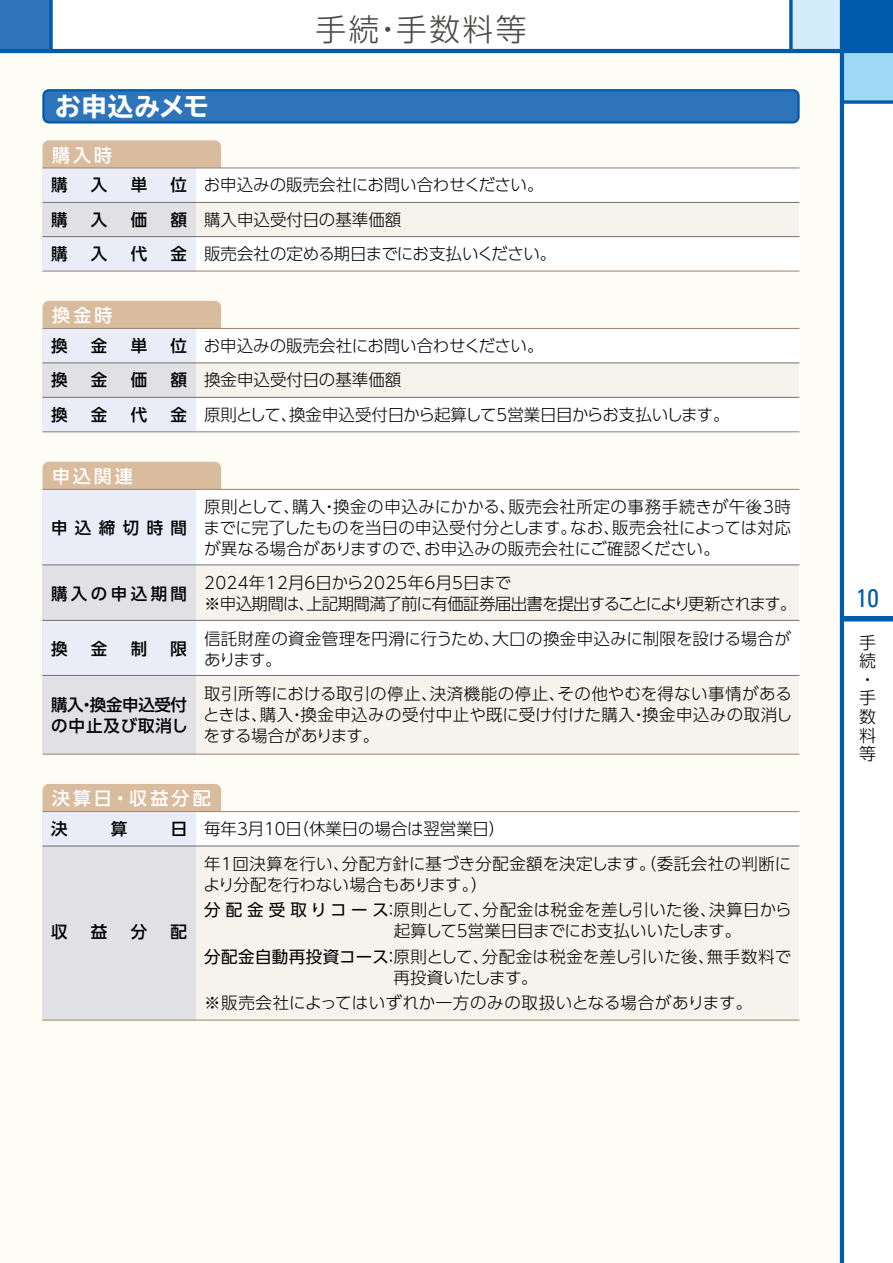
<style>
.page{position:relative;width:893px;height:1263px;background:#fff}
.page>*{position:absolute;margin:0;border:0;box-sizing:border-box;transform-origin:0 0}
.t1{font:300 30.75px "UD Shin Go Pro";letter-spacing:.08em;color:#4c4948}
.t2{font:700 expanded 25.5px "TBUD Go Std";letter-spacing:.025em;color:#fff}
.t3{font:condensed 25.5px "Univers LT Std";color:#005bac}
.t4{font:500 18px "UD Shin Go Pro";letter-spacing:.17em;color:#fff}
.t5{font:300 16.95px/18.6px "UD Shin Go Pro";color:#000}
.t6{font:300 16.5px/34.5px "UD Shin Go Pro";color:#000}
.t7{font:300 16.5px/21px "UD Shin Go Pro";letter-spacing:-.04em;color:#000}
.t8{font:500 16.5px "UD Shin Go Pro";letter-spacing:.06em;color:#000}
.t9{font:300 16.5px/21px "UD Shin Go Pro";letter-spacing:.02em;color:#000}
.t10{font:500 16.5px/21px "UD Shin Go Pro";letter-spacing:-.02em;color:#000}
.t11{font:500 16.5px "UD Shin Go Pro";letter-spacing:.205em;color:#000}
.s1{font-weight:400}
</style>
<div class="page">
<div style="left:0;top:49px;width:841px;height:1214px;background:#fdfcf5"></div>
<div style="left:791px;top:0;width:51px;height:51px;background:#d3edfb"></div>
<div style="left:842px;top:0;width:51px;height:51px;background:#005bac"></div>
<div style="left:0;top:0;width:51px;height:51px;background:#2d74bb"></div>
<div style="left:842px;top:51px;width:51px;height:51px;background:#9fd8f7"></div>
<svg style="left:49px;top:0;width:4px;height:49px"></svg>
<div style="left:842px;top:616px;width:51px;height:5px;background:#005bac"></div>
<hr style="left:840px;top:0;width:4px;height:1263px;background:#005bac">
<hr style="left:0;top:49px;width:893px;height:4px;background:#005bac">
<svg style="left:844px;top:100px;width:49px;height:4px"></svg>
<svg style="left:789px;top:0;width:4px;height:49px"></svg>
<svg style="left:43px;top:89px;width:756px;height:34px;background:#2871b9"></svg>
<div style="left:43px;top:140px;width:178px;height:34px;background:#d9bb9e;border-radius:6px"></div>
<div style="left:43px;top:168px;width:153px;height:103px;background:#eaedf7"></div>
<div style="left:196px;top:168px;width:603px;height:103px;background:#fff"></div>
<div style="left:43px;top:202px;width:756px;height:35px;background:linear-gradient(to right,#e8e7e8,#fcf8ef)"></div>
<hr style="left:43px;top:167px;width:756px;height:1px;background:#9d8771">
<hr style="left:43px;top:202px;width:756px;height:1px;background:#727171">
<hr style="left:43px;top:236px;width:756px;height:1px;background:#727171">
<hr style="left:43px;top:270px;width:756px;height:2px;background:#9d8771">
<div style="left:43px;top:301px;width:178px;height:34px;background:#d9bb9e;border-radius:6px"></div>
<div style="left:43px;top:328px;width:153px;height:104px;background:#eaedf7"></div>
<div style="left:196px;top:328px;width:603px;height:104px;background:#fff"></div>
<div style="left:43px;top:363px;width:756px;height:34px;background:linear-gradient(to right,#e8e7e8,#fcf8ef)"></div>
<hr style="left:43px;top:328px;width:756px;height:1px;background:#9d8771">
<hr style="left:43px;top:363px;width:756px;height:1px;background:#727171">
<hr style="left:43px;top:397px;width:756px;height:1px;background:#727171">
<hr style="left:43px;top:431px;width:756px;height:1px;background:#9d8771">
<div style="left:43px;top:784px;width:178px;height:34px;background:#d9bb9e;border-radius:6px"></div>
<div style="left:43px;top:811px;width:153px;height:209px;background:#eaedf7"></div>
<div style="left:196px;top:811px;width:603px;height:209px;background:#fff"></div>
<div style="left:43px;top:845px;width:756px;height:175px;background:linear-gradient(to right,#e8e7e8,#fcf8ef)"></div>
<hr style="left:43px;top:811px;width:756px;height:1px;background:#9d8771">
<hr style="left:43px;top:846px;width:756px;height:1px;background:#727171">
<hr style="left:43px;top:1019px;width:756px;height:1px;background:#9d8771">
<div style="left:43px;top:462px;width:178px;height:34px;background:#d9bb9e;border-radius:6px"></div>
<div style="left:43px;top:489px;width:153px;height:265px;background:#eaedf7"></div>
<div style="left:196px;top:489px;width:603px;height:265px;background:#fff"></div>
<div style="left:43px;top:675px;width:756px;height:79px;background:linear-gradient(to right,#e8e7e8,#fcf8ef)"></div>
<div style="left:43px;top:565px;width:756px;height:55px;background:linear-gradient(to right,#e8e7e8,#fcf8ef)"></div>
<hr style="left:43px;top:489px;width:756px;height:1px;background:#9d8771">
<hr style="left:43px;top:565px;width:756px;height:1px;background:#727171">
<hr style="left:43px;top:620px;width:756px;height:1px;background:#727171">
<hr style="left:43px;top:675px;width:756px;height:1px;background:#727171">
<hr style="left:43px;top:754px;width:756px;height:1px;background:#9d8771">
<h2 class="t2" style="left:55px;top:92px;width:155px">お申込みメモ</h2>
<p class="t4" style="left:52px;top:140px;width:61px">購入時</p>
<h1 class="t1" style="left:315px;top:4px;width:213px">手続・手数料等</h1>
<p class="t8" style="left:51px;top:172px;width:18px">購</p>
<p class="t8" style="left:91px;top:172px;width:18px">入</p>
<p class="t8" style="left:131px;top:172px;width:18px">単</p>
<p class="t8" style="left:171px;top:172px;width:18px">位</p>
<p class="t8" style="left:51px;top:206px;width:18px">購</p>
<p class="t8" style="left:91px;top:206px;width:18px">入</p>
<p class="t8" style="left:131px;top:206px;width:18px">価</p>
<p class="t8" style="left:171px;top:206px;width:18px">額</p>
<p class="t8" style="left:51px;top:241px;width:18px">購</p>
<p class="t8" style="left:91px;top:241px;width:18px">入</p>
<p class="t8" style="left:131px;top:241px;width:18px">代</p>
<p class="t8" style="left:171px;top:241px;width:18px">金</p>
<p class="t6" style="left:204px;top:167px;width:354px">お申込みの販売会社にお問い合わせください。購入申込受付日の基準価額<br>販売会社の定める期日までにお支払いください。</p>
<p class="t4" style="left:52px;top:301px;width:62px">換金時</p>
<p class="t8" style="left:51px;top:332px;width:18px">換</p>
<p class="t8" style="left:91px;top:332px;width:18px">金</p>
<p class="t8" style="left:131px;top:332px;width:18px">単</p>
<p class="t8" style="left:171px;top:332px;width:18px">位</p>
<p class="t8" style="left:51px;top:367px;width:18px">換</p>
<p class="t8" style="left:91px;top:367px;width:18px">金</p>
<p class="t8" style="left:131px;top:367px;width:18px">価</p>
<p class="t8" style="left:171px;top:367px;width:18px">額</p>
<p class="t8" style="left:51px;top:401px;width:18px">換</p>
<p class="t8" style="left:91px;top:401px;width:18px">金</p>
<p class="t8" style="left:131px;top:401px;width:18px">代</p>
<p class="t8" style="left:171px;top:401px;width:18px">金</p>
<p class="t6" style="left:204px;top:328px;width:527px">お申込みの販売会社にお問い合わせください。<br>換金申込受付日の基準価額<br>原則として、換金申込受付日から起算して5営業日目からお支払いします。</p>
<p class="t4" style="left:52px;top:461px;width:82px">申込関連</p>
<p class="t8" style="left:51px;top:514px;width:138px">申込締切時間</p>
<p class="t11" style="left:51px;top:580px;width:138px">購入の申込期間</p>
<p class="t8" style="left:51px;top:636px;width:18px">換</p>
<p class="t8" style="left:91px;top:636px;width:18px">金</p>
<p class="t8" style="left:131px;top:636px;width:18px">制</p>
<p class="t8" style="left:171px;top:636px;width:18px">限</p>
<p class="t10" style="left:51px;top:694px;width:139px">購入・換金申込受付の中止及び取消し</p>
<p class="t6" style="left:203px;top:495px;width:589px;line-height:21px;text-align:justify">原則として、購入・換金の申込みにかかる、販売会社所定の事務手続きが午後3時までに完了したものを当日の申込受付分とします。なお、販売会社によっては対応が異なる場合がありますので、お申込みの販売会社にご確認ください。</p>
<p class="t7" style="left:204px;top:572px;width:594px">2024年12月6日から2025年6月5日まで<br>※申込期間は、上記期間満了前に有価証券届出書を提出することにより更新されます。</p>
<p class="t9" style="left:204px;top:627px;width:588px">信託財産の資金管理を円滑に行うため、大口の換金申込みに制限を設ける場合があります。</p>
<p class="t6" style="left:203px;top:683px;width:591px;line-height:21px;text-align:justify">取引所等における取引の停止、決済機能の停止、その他やむを得ない事情があるときは、購入・換金申込みの受付中止や既に受け付けた購入・換金申込みの取消しをする場合があります。</p>
<p class="t4" style="left:52px;top:784px;width:160px">決算日・収益分配</p>
<p class="t8" style="left:51px;top:815px;width:18px">決</p>
<p class="t8" style="left:111px;top:815px;width:18px">算</p>
<p class="t8" style="left:171px;top:815px;width:18px">日</p>
<p class="t8" style="left:51px;top:919px;width:18px">収</p>
<p class="t8" style="left:91px;top:919px;width:18px">益</p>
<p class="t8" style="left:131px;top:919px;width:18px">分</p>
<p class="t8" style="left:171px;top:919px;width:18px">配</p>
<p class="t6" style="left:204px;top:811px;width:589px">毎年3月10日（休業日の場合は翌営業日）<br>年1回決算を行い、分配方針に基づき分配金額を決定します。（委託会社の判断に</p>
<p class="t6" style="left:203px;top:871px;width:590px;line-height:25.5px">より分配を行わない場合もあります。）<br><span class="s1">分配金受取りコース</span>：原則として、分配金は税金を差し引いた後、決算日から</p>
<p class="t6" style="left:204px;top:917px;width:589px;line-height:25.5px;text-indent:190px">起算して5営業日目までにお支払いいたします。<br><span class="s1">分配金自動再投資コース</span>：原則として、分配金は税金を差し引いた後、無手数料で</p>
<p class="t6" style="left:204px;top:964px;width:550px;line-height:25.5px;text-indent:189px">再投資いたします。<br>※販売会社によってはいずれか一方のみの取扱いとなる場合があります。</p>
<h2 class="t3" style="left:856px;top:582px;width:24px">10</h2>
<p class="t5" style="left:859px;top:632px;width:18px">手続・手数料等</p>
</div>
